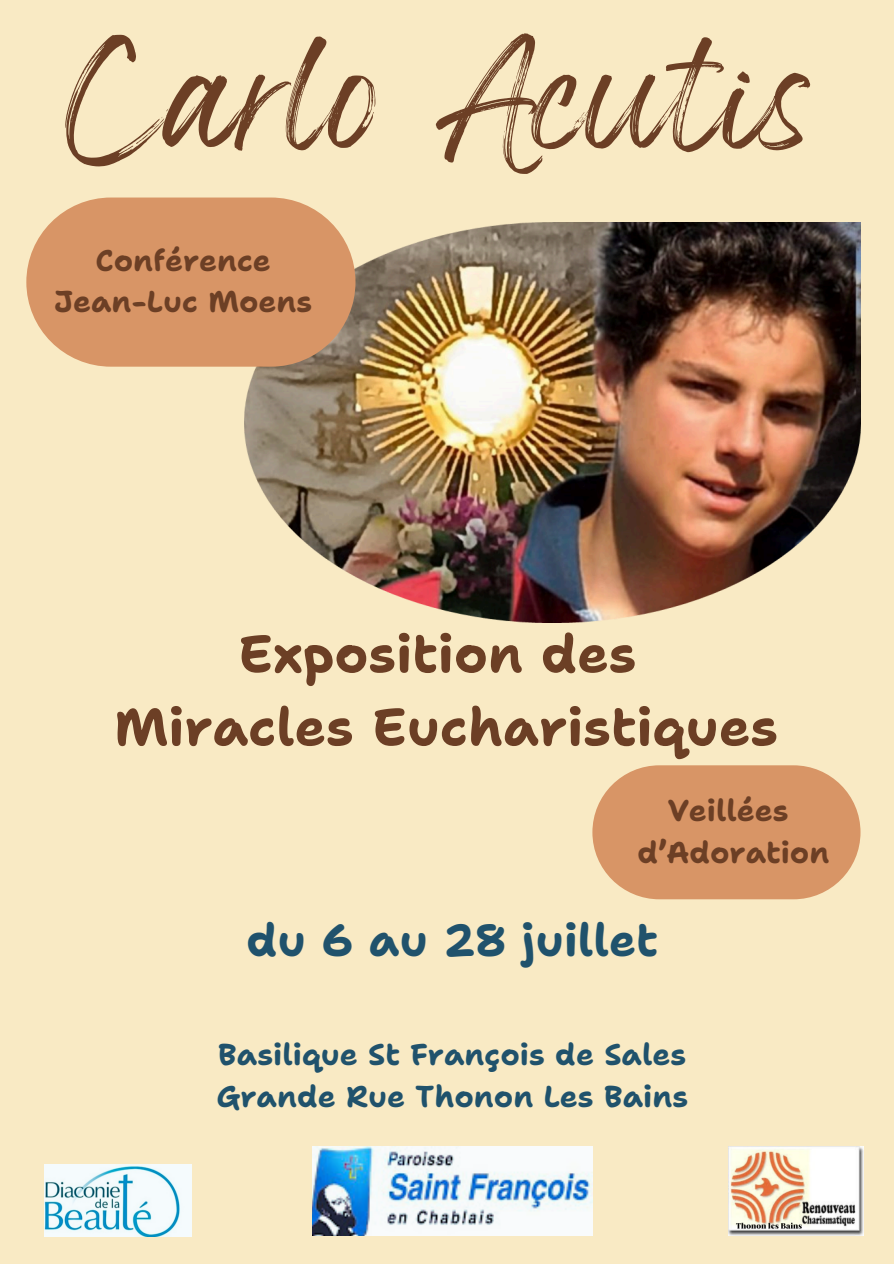
<style>
.page{position:relative;width:894px;height:1264px;background:#fff}
.page>*{position:absolute;margin:0;border:0;box-sizing:border-box;transform-origin:0 0}
.t1{font:87px "Wonderful Branding";color:#6c3f25}
.t2{font:700 52.5px/73.2px "Shantell Sans";color:#6c3f25;text-align:center}
.t3{font:700 45px "Shantell Sans";color:#20526c}
.t4{font:700 30px "Shantell Sans";color:#20526c}
.t5{font:700 30px "Shantell Sans";color:#6c3f25}
</style>
<div class="page">
<div style="left:0;top:0;width:893px;height:1263px;background:#f9eac4"></div>
<img style="left:245px;top:222px;width:615px;height:400px">
<img style="left:45px;top:1164px;width:146px;height:72px">
<img style="left:312px;top:1146px;width:280px;height:89px">
<div style="left:26px;top:197px;width:329px;height:170px;background:#d89566;border-radius:85px"></div>
<div style="left:592px;top:765px;width:268px;height:134px;background:#d89566;border-radius:67px"></div>
<img style="left:728px;top:1146px;width:135px;height:89px">
<p class="t1" style="left:75px;top:77px;width:755px">Carlo Acutis</p>
<p class="t5" style="left:95px;top:240px;width:175px">Conférence</p>
<p class="t5" style="left:54px;top:282px;width:259px">Jean-Luc Moens</p>
<p class="t2" style="left:114px;top:617px;width:661px">Exposition des<br>Miracles Eucharistiques</p>
<p class="t5" style="left:667px;top:790px;width:122px">Veillées</p>
<p class="t5" style="left:637px;top:832px;width:193px">d’Adoration</p>
<p class="t3" style="left:246px;top:910px;width:409px">du 6 au 28 juillet</p>
<h3 class="t4" style="left:218px;top:1034px;width:469px">Basilique St François de Sales</h3>
<p class="t4" style="left:216px;top:1076px;width:473px">Grande Rue Thonon Les Bains</p>
</div>
